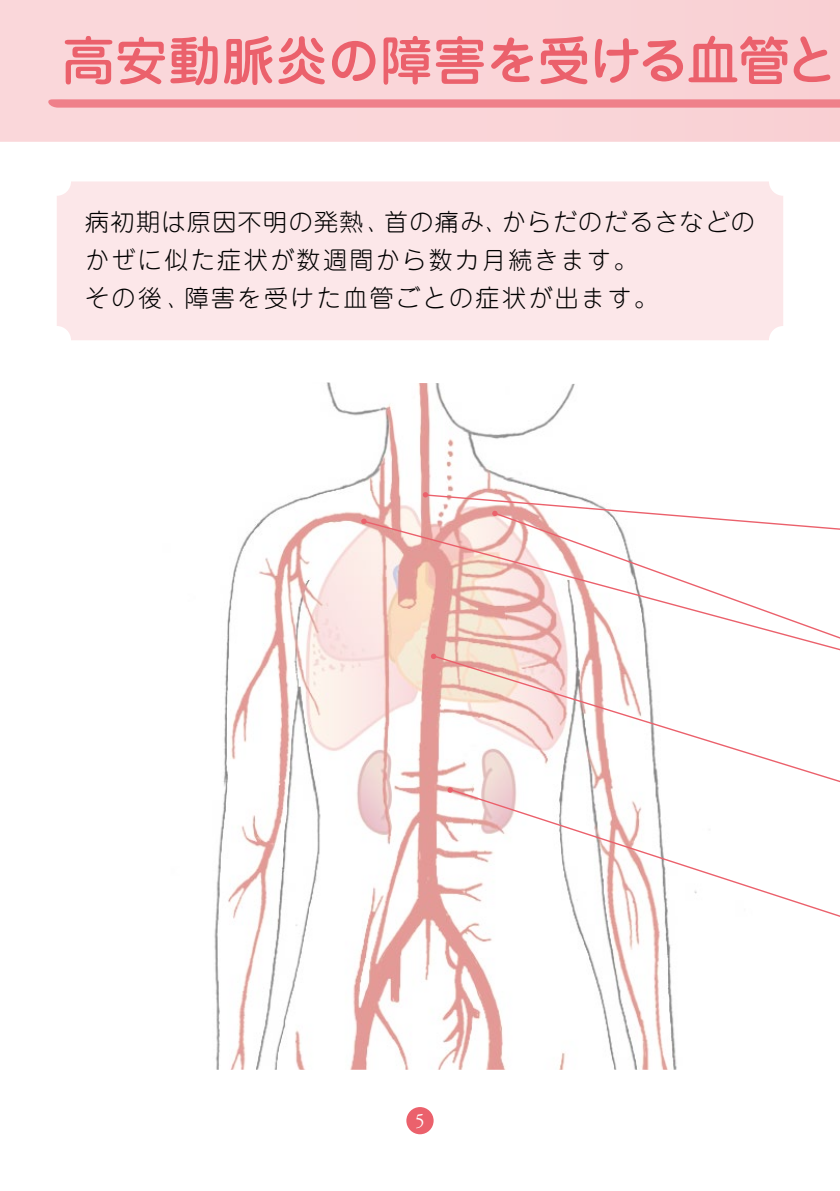
<style>
.page{position:relative;width:840px;height:1191px;background:#fff}
.page>*{position:absolute;margin:0;border:0;box-sizing:border-box;transform-origin:0 0}
.t1{font:500 52.4px "Jun 34 Pro";letter-spacing:-.005em;color:#eb616c}
.t2{font:300 24px/38px "Jun 101 Pro";letter-spacing:.1em;color:#000}
.t3{font:20px "Adobe Garamond Pro";color:#fff;scale:.95 1}
</style>
<div class="page">
<div style="left:0;top:0;width:839px;height:142px;background:#fad6d9"></div>
<div style="left:406px;top:1107px;width:27px;height:27px;background:#eb616c;border-radius:50%"></div>
<div style="left:57px;top:181px;width:725px;height:159px;background:#fce7e9;border-radius:14px"></div>
<svg style="left:47px;top:99px;width:792px;height:9px;background:#ef8790"></svg>
<img style="left:214px;top:382px;width:463px;height:687px">
<svg style="left:448px;top:813px;width:391px;height:137px"></svg>
<svg style="left:362px;top:519px;width:477px;height:158px"></svg>
<svg style="left:431px;top:654px;width:408px;height:159px"></svg>
<svg style="left:422px;top:492px;width:417px;height:47px"></svg>
<svg style="left:361px;top:518px;width:5px;height:6px"></svg>
<svg style="left:430px;top:653px;width:6px;height:6px"></svg>
<svg style="left:447px;top:787px;width:5px;height:5px"></svg>
<h1 class="t1" style="left:62px;top:19px;width:776px">高安動脈炎の障害を受ける血管と</h1>
<p class="t2" style="left:85px;top:200px;width:670px">病初期は原因不明の発熱、首の痛み、からだのだるさなどのかぜに似た症状が数週間から数カ月続きます。<br>その後、障害を受けた血管ごとの症状が出ます。</p>
<p class="t3" style="left:415px;top:1109px;width:11px">5</p>
</div>
